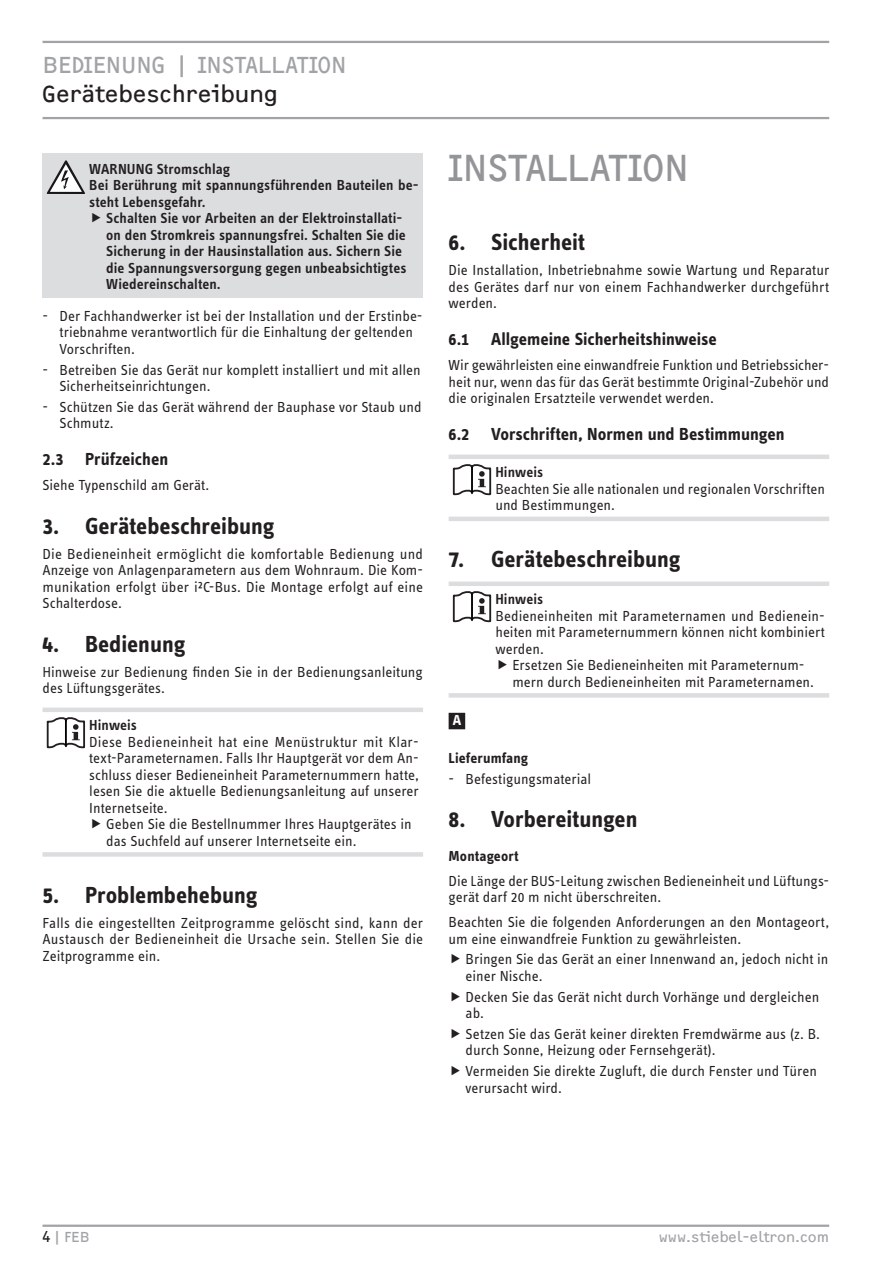
<style>
.page{position:relative;width:893px;height:1263px;background:#fff}
.page>*{position:absolute;margin:0;border:0;box-sizing:border-box;transform-origin:0 0}
.t1{font:39px "F2 FOCR Bczyk Com";letter-spacing:-.02em;color:#939598}
.t2{font:700 24px "STE Info Text";color:#231f20}
.t3{font:24px "F2 FOCR Bczyk Com";letter-spacing:-.03em;color:#a1a3a6}
.t4{font:24px "F2 FOCR Bczyk Com";letter-spacing:-.005em;color:#231f20}
.t5{font:700 18px "STE Info Text";color:#231f20}
.t6{font:15px/16.5px "STE Info Text";color:#231f20}
.t7{font:600 15px/16.5px "STE Info Text";letter-spacing:.005em;color:#231f20}
.t8{font:15px "F2 FOCR Bczyk Com";color:#a1a3a6}
.t9{font:700 15px "STE Info Text";letter-spacing:.01em;color:#231f20}
.t10{font:700 15px "STE Info Text";color:#fff}
.s1{color:#231f20}
</style>
<div class="page">
<hr style="left:43px;top:41px;width:786px;height:2px;background:#a1a3a6">
<hr style="left:43px;top:117px;width:786px;height:2px;background:#a1a3a6">
<hr style="left:43px;top:1224px;width:786px;height:3px;background:#a1a3a6">
<div style="left:43px;top:153px;width:380px;height:145px;background:#dcdddf"></div>
<svg style="left:47px;top:160px;width:38px;height:34px"></svg>
<hr style="left:43px;top:708px;width:380px;height:4px;background:#dcdddf">
<div style="left:43px;top:852px;width:380px;height:5px;background:#dcdddf"></div>
<svg style="left:47px;top:717px;width:38px;height:31px"></svg>
<hr style="left:65px;top:720px;width:2px;height:25px;background:#000">
<div style="left:449px;top:713px;width:16px;height:16px;background:#231f20"></div>
<hr style="left:449px;top:455px;width:380px;height:4px;background:#dcdddf">
<hr style="left:449px;top:517px;width:380px;height:4px;background:#dcdddf">
<svg style="left:453px;top:464px;width:38px;height:31px"></svg>
<hr style="left:471px;top:467px;width:2px;height:25px;background:#000">
<div style="left:449px;top:581px;width:380px;height:5px;background:#dcdddf"></div>
<div style="left:449px;top:693px;width:380px;height:5px;background:#dcdddf"></div>
<svg style="left:453px;top:591px;width:38px;height:31px"></svg>
<hr style="left:471px;top:594px;width:2px;height:25px;background:#000">
<h2 class="t3" style="left:43px;top:51px;width:178px">BEDIENUNG | Installation</h2>
<h2 class="t4" style="left:43px;top:80px;width:238px">Gerätebeschreibung</h2>
<p class="t7" style="left:89px;top:160px;width:331px">WARNUNG Stromschlag<br>Bei Berührung mit spannungsführenden Bauteilen be&shy;steht Lebensgefahr.</p>
<p class="t7" style="left:106px;top:210px;width:302px">Schalten Sie vor Arbeiten an der Elektroinstallati&shy;on den Stromkreis spannungsfrei. Schalten Sie die Sicherung in der Hausinstallation aus. Sichern Sie die Spannungsversorgung gegen unbeabsichtigtes Wiedereinschalten.</p>
<p class="t6" style="left:60px;top:308px;width:365px;text-indent:-17px">- Der Fachhandwerker ist bei der Installation und der Erstinbe&shy;triebnahme verantwortlich für die Einhaltung der geltenden<br>Vorschriften.</p>
<p class="t6" style="left:60px;top:361px;width:363px;text-indent:-17px">- Betreiben Sie das Gerät nur komplett installiert und mit allen<br>Sicherheitseinrichtungen.</p>
<p class="t6" style="left:60px;top:399px;width:363px;text-indent:-17px">- Schützen Sie das Gerät während der Bauphase vor Staub und<br>Schmutz.</p>
<p class="t5" style="left:43px;top:449px;width:127px">2.3 Prüfzeichen</p>
<p class="t6" style="left:43px;top:477px;width:168px">Siehe Typenschild am Gerät.</p>
<h2 class="t2" style="left:43px;top:512px;width:233px">3. Gerätebeschreibung</h2>
<p class="t6" style="left:43px;top:545px;width:382px;text-align:justify">Die Bedieneinheit ermöglicht die komfortable Bedienung und Anzeige von Anlagenparametern aus dem Wohnraum. Die Kom&shy;munikation erfolgt über i²C-Bus. Die Montage erfolgt auf eine Schalterdose.</p>
<h2 class="t2" style="left:43px;top:630px;width:144px">4. Bedienung</h2>
<p class="t6" style="left:43px;top:663px;width:382px">Hinweise zur Bedienung finden Sie in der Bedienungsanleitung des Lüftungsgerätes.</p>
<p class="t7" style="left:89px;top:717px;width:49px">Hinweis</p>
<p class="t6" style="left:89px;top:734px;width:331px;text-align:justify">Diese Bedieneinheit hat eine Menüstruktur mit Klar&shy;text-Parameternamen. Falls Ihr Hauptgerät vor dem An&shy;schluss dieser Bedieneinheit Parameternummern hatte, lesen Sie die aktuelle Bedienungsanleitung auf unserer Internetseite.</p>
<p class="t6" style="left:106px;top:816px;width:307px">Geben Sie die Bestellnummer Ihres Hauptgerätes in das Suchfeld auf unserer Internetseite ein.</p>
<h2 class="t2" style="left:43px;top:880px;width:217px">5. Problembehebung</h2>
<p class="t6" style="left:43px;top:914px;width:382px;text-align:justify">Falls die eingestellten Zeitprogramme gelöscht sind, kann der Austausch der Bedieneinheit die Ursache sein. Stellen Sie die Zeitprogramme ein.</p>
<h1 class="t1" style="left:449px;top:146px;width:243px">INSTALLATION</h1>
<h2 class="t2" style="left:449px;top:228px;width:138px">6. Sicherheit</h2>
<p class="t6" style="left:449px;top:262px;width:382px;text-align:justify">Die Installation, Inbetriebnahme sowie Wartung und Reparatur des Gerätes darf nur von einem Fachhandwerker durchgeführt werden.</p>
<p class="t5" style="left:449px;top:329px;width:270px">6.1 Allgemeine Sicherheitshinweise</p>
<p class="t6" style="left:449px;top:357px;width:382px;text-align:justify">Wir gewährleisten eine einwandfreie Funktion und Betriebssicher&shy;heit nur, wenn das für das Gerät bestimmte Original-Zubehör und die originalen Ersatzteile verwendet werden.</p>
<p class="t5" style="left:449px;top:424px;width:337px">6.2 Vorschriften, Normen und Bestimmungen</p>
<p class="t7" style="left:495px;top:464px;width:49px">Hinweis</p>
<p class="t6" style="left:495px;top:481px;width:331px">Beachten Sie alle nationalen und regionalen Vorschriften und Bestimmungen.</p>
<h2 class="t2" style="left:449px;top:545px;width:233px">7. Gerätebeschreibung</h2>
<p class="t7" style="left:495px;top:591px;width:49px">Hinweis</p>
<p class="t6" style="left:495px;top:607px;width:331px;text-align:justify">Bedieneinheiten mit Parameternamen und Bedienein&shy;heiten mit Parameternummern können nicht kombiniert werden.</p>
<p class="t6" style="left:512px;top:657px;width:303px">Ersetzen Sie Bedieneinheiten mit Parameternum&shy;mern durch Bedieneinheiten mit Parameternamen.</p>
<p class="t10" style="left:453px;top:711px;width:10px">A</p>
<p class="t9" style="left:449px;top:749px;width:81px">Lieferumfang</p>
<p class="t6" style="left:449px;top:770px;width:144px">- Befestigungsmaterial</p>
<h2 class="t2" style="left:449px;top:805px;width:190px">8. Vorbereitungen</h2>
<p class="t9" style="left:449px;top:847px;width:72px">Montageort</p>
<p class="t6" style="left:449px;top:872px;width:382px">Die Länge der BUS-Leitung zwischen Bedieneinheit und Lüftungs&shy;gerät darf 20 m nicht überschreiten.</p>
<p class="t6" style="left:449px;top:914px;width:382px">Beachten Sie die folgenden Anforderungen an den Montageort, um eine einwandfreie Funktion zu gewährleisten.</p>
<p class="t6" style="left:466px;top:951px;width:364px">Bringen Sie das Gerät an einer Innenwand an, jedoch nicht in einer Nische.</p>
<p class="t6" style="left:466px;top:988px;width:355px">Decken Sie das Gerät nicht durch Vorhänge und dergleichen ab.</p>
<p class="t6" style="left:466px;top:1025px;width:356px">Setzen Sie das Gerät keiner direkten Fremdwärme aus (z. B. durch Sonne, Heizung oder Fernsehgerät).</p>
<p class="t6" style="left:466px;top:1063px;width:353px">Vermeiden Sie direkte Zugluft, die durch Fenster und Türen verursacht wird.</p>
<p class="t8" style="left:43px;top:1228px;width:49px"><span class="s1">4</span>|FEB</p>
<p class="t8" style="left:659px;top:1228px;width:172px">www.stiebel-eltron.com</p>
</div>
